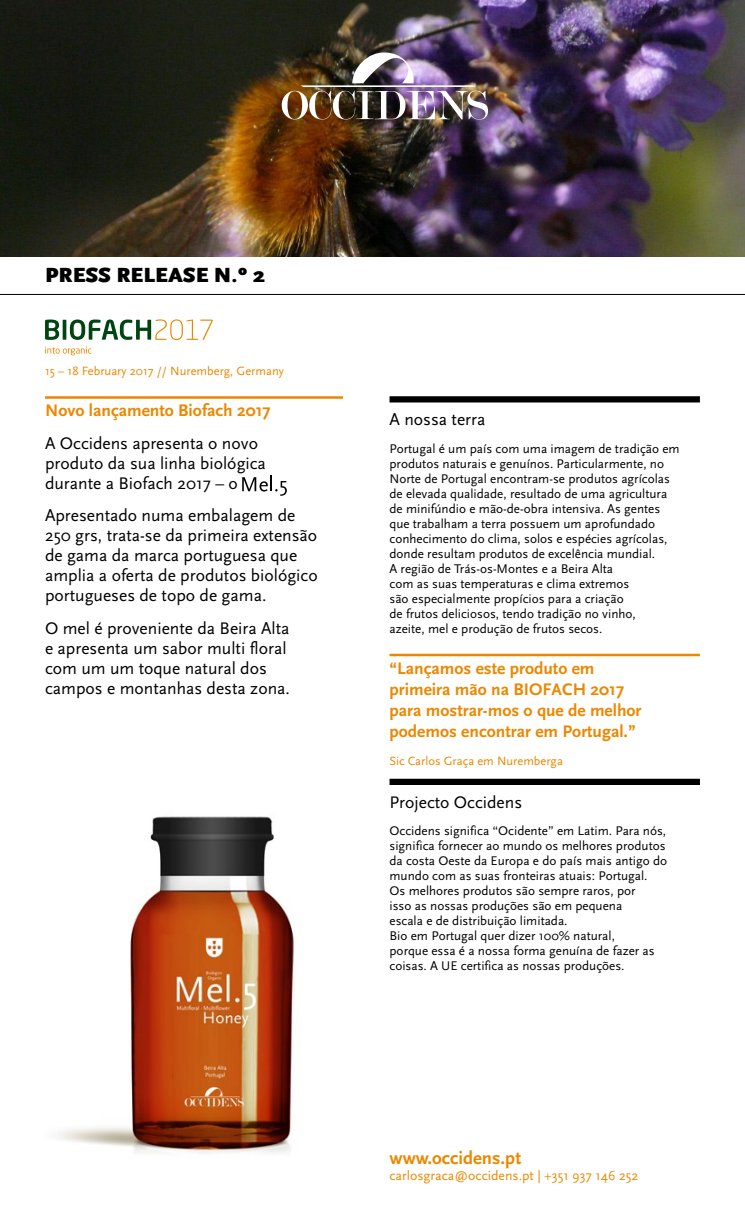
<style>
.page{position:relative;width:745px;height:1225px;background:#fff}
.page>*{position:absolute;margin:0;border:0;box-sizing:border-box;transform-origin:0 0}
.t1{font:900 21.38px "Scala Sans";color:#000}
.t2{font:700 18.75px "Scala Sans";color:#eb8800}
.t3{font:17.5px/20px "Scala Sans";color:#000}
.t4{font:700 17.5px/21.2px "Scala Sans";color:#eb8800}
.t5{font:13.75px "Scala Sans";color:#eb8800}
.t6{font:13.12px/15px "Scala Sans";color:#000}
.t7{font:12.5px "Scala Sans";color:#eb8800}
</style>
<div class="page">
<img style="left:0;top:0;width:744px;height:257px">
<img style="left:281px;top:52px;width:207px;height:68px">
<hr style="left:0;top:294px;width:744px;height:1px;background:#000">
<svg style="left:45px;top:320px;width:14px;height:20px"></svg>
<hr style="left:63px;top:320px;width:3px;height:20px;background:#041">
<svg style="left:45px;top:347px;width:46px;height:8px"></svg>
<svg style="left:70px;top:319px;width:143px;height:21px"></svg>
<img style="left:57px;top:816px;width:237px;height:338px">
<div style="left:389px;top:396px;width:310px;height:6px;background:#000"></div>
<hr style="left:389px;top:654px;width:310px;height:2px;background:#eb8800">
<div style="left:389px;top:779px;width:310px;height:6px;background:#000"></div>
<hr style="left:45px;top:396px;width:297px;height:3px;background:#eb8800">
<svg style="left:242px;top:476px;width:44px;height:20px"></svg>
<h1 class="t1" style="left:45px;top:264px;width:221px">PRESS RELEASE N.º 2</h1>
<p class="t7" style="left:45px;top:364px;width:240px">15 – 18 February 2017 // Nuremberg, Germany</p>
<h3 class="t4" style="left:45px;top:400px;width:227px">Novo lançamento Biofach 2017</h3>
<h3 class="t3" style="left:45px;top:433px;width:222px">A Occidens apresenta o novo produto da sua linha biológica durante a Biofach 2017 – o</h3>
<h3 class="t3" style="left:45px;top:506px;width:274px">Apresentado numa embalagem de 250 grs, trata-se da primeira extensão de gama da marca portuguesa que amplia a oferta de produtos biológico portugueses de topo de gama.</h3>
<h3 class="t3" style="left:45px;top:618px;width:246px">O mel é proveniente da Beira Alta e apresenta um sabor multi floral com um um toque natural dos campos e montanhas desta zona.</h3>
<h3 class="t3" style="left:389px;top:410px;width:97px">A nossa terra</h3>
<p class="t6" style="left:389px;top:441px;width:291px">Portugal é um país com uma imagem de tradição em produtos naturais e genuínos. Particularmente, no Norte de Portugal encontram-se produtos agrícolas de elevada qualidade, resultado de uma agricultura de minifúndio e mão-de-obra intensiva. As gentes que trabalham a terra possuem um aprofundado conhecimento do clima, solos e espécies agrícolas, donde resultam produtos de excelência mundial.<br>A região de Trás-os-Montes e a Beira Alta<br>com as suas temperaturas e clima extremos<br>são especialmente propícios para a criação<br>de frutos deliciosos, tendo tradição no vinho,<br>azeite, mel e produção de frutos secos.</p>
<h3 class="t4" style="left:389px;top:658px;width:253px">“Lançamos este produto em primeira mão na BIOFACH 2017 para mostrar-mos o que de melhor podemos encontrar em Portugal.”</h3>
<p class="t7" style="left:389px;top:754px;width:175px">Sic Carlos Graça em Nuremberga</p>
<h3 class="t3" style="left:389px;top:792px;width:134px">Projecto Occidens</h3>
<p class="t6" style="left:389px;top:823px;width:279px">Occidens significa “Ocidente” em Latim. Para nós, significa fornecer ao mundo os melhores produtos da costa Oeste da Europa e do país mais antigo do mundo com as suas fronteiras atuais: Portugal.<br>Os melhores produtos são sempre raros, por<br>isso as nossas produções são em pequena<br>escala e de distribuição limitada.<br>Bio em Portugal quer dizer 100% natural,<br>porque essa é a nossa forma genuína de fazer as coisas. A UE certifica as nossas produções.</p>
<h2 class="t2" style="left:389px;top:1148px;width:133px">www.occidens.pt</h2>
<p class="t5" style="left:389px;top:1168px;width:250px">carlosgraca@occidens.pt | +351 937 146 252</p>
</div>
